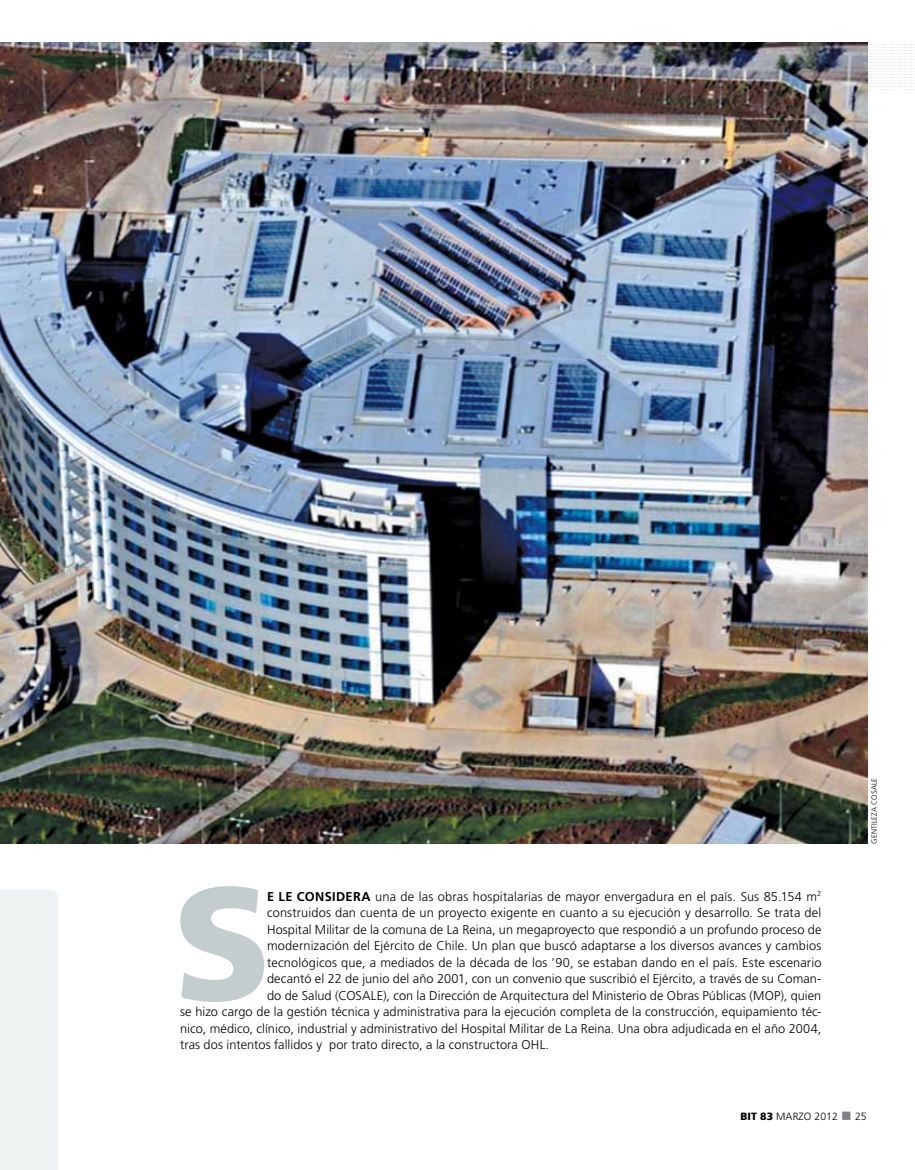
<style>
.page{position:relative;width:915px;height:1170px;background:#fff}
.page>*{position:absolute;margin:0;border:0;box-sizing:border-box;transform-origin:0 0}
.t1{font:900 160.5px "Frutiger";color:#c3cdce}
.t2{font:300 12.75px/16.5px "Frutiger";letter-spacing:.005em;color:#000;text-align:justify}
.t3{font:300 10.5px "Frutiger";letter-spacing:.005em;color:#000}
.t4{font:300 7.5px "Frutiger";letter-spacing:.03em;color:#000}
.s1{font-weight:700}
.s2{font-weight:900}
.s3{color:#808285}
</style>
<div class="page">
<svg style="left:867px;top:44px;width:45px;height:46px"></svg>
<img style="left:0;top:43px;width:867px;height:800px">
<div style="left:0;top:890px;width:58px;height:279px;background:#eef2f2"></div>
<h1 class="t1" style="left:173px;top:846px;width:100px">S</h1>
<p class="t2" style="left:267px;top:887px;width:555px"><span class="s1">E LE CONSIDERA</span> una de las obras hospitalarias de mayor envergadura en el país. Sus 85.154 m<sup>2 </sup>construidos dan cuenta de un proyecto exigente en cuanto a su ejecución y desarrollo. Se trata del Hospital M ilitar de la comuna de La Reina, un megaproyecto que respondió a un profundo proceso de modernización del Ejército de Chile. Un plan que buscó adaptarse a los diversos avances y cambios tecnológicos que, a mediados de la década de los ’90, se estaban dando en el país. Este escenario decantó el 22 de junio del año 2001, con un convenio que suscribió el Ejército, a través de su Coman&shy;do de Salud (COSAL</p>
<p class="t2" style="left:180px;top:986px;width:642px;text-indent:196px">E), con la Dirección de Arquitectura del M inisterio de Obras Públicas (MO P), quien se hizo cargo de la gestión técnica y administrativa para la ejecución completa de la construcción, equipamiento téc&shy;nico, médico, clínico, industrial y administrativo del Hospital M ilitar de La Reina. Una obra adjudicada en el año 2004, tras dos intentos fallidos y por trato directo, a la constructora OHL.</p>
<p class="t4" style="left:869px;top:843px;width:66px;rotate:-90deg">gentileza cosale</p>
<p class="t3" style="left:740px;top:1110px;width:128px"><span class="s2">BIT 83</span> marzo 2012 <span class="s3">■</span> 25</p>
</div>
